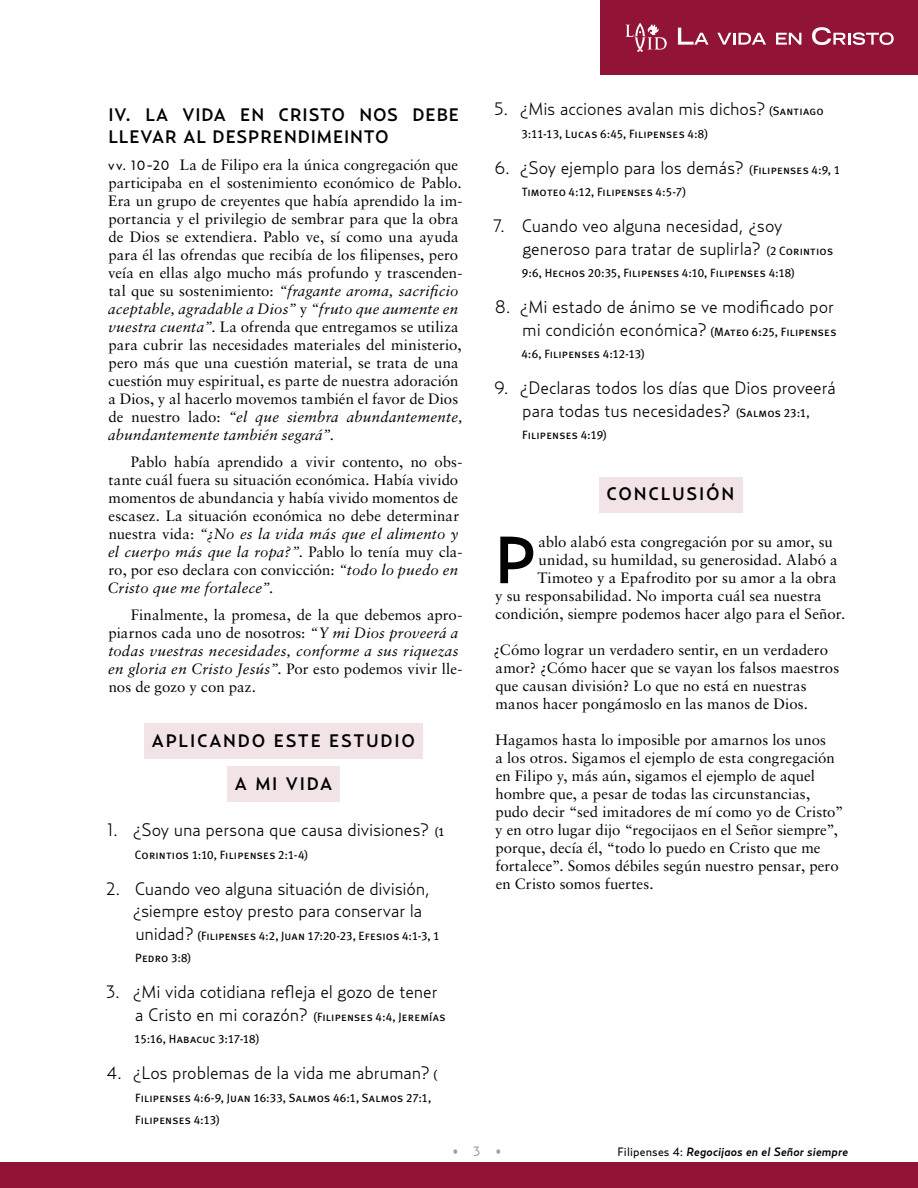
<style>
.page{position:relative;width:918px;height:1188px;background:#fff}
.page>*{position:absolute;margin:0;border:0;box-sizing:border-box;transform-origin:0 0}
.t1{font:500 66px "Relay";color:#020203}
.t2{font:300 18px/22.5px "Relay";letter-spacing:-.005em;color:#020203}
.t3{font:500 18px/22.5px "Relay";letter-spacing:.05em;color:#020203}
.t4{font:500 18px "Relay";letter-spacing:.1em;color:#000}
.t5{font:15px/18px "Sabon";letter-spacing:.005em;color:#020203}
.t6{font:13.5px "Relay";color:#9d9d9c}
.t7{font:12px/22.5px "Meta Plus Book Caps";letter-spacing:.01em;color:#020203}
.t8{font:italic 500 12px "Relay";letter-spacing:.01em;color:#000}
.s1{font-family:"Relay";font-size:13.5px}
.s2{font-style:italic}
.s3{font-family:"Meta Plus Book Caps";font-weight:400;font-size:12px}
.s4{font-family:"Relay";font-weight:300;font-size:18px}
.s5{font-weight:400;font-style:normal}
</style>
<div class="page">
<div style="left:144px;top:723px;width:279px;height:36px;background:#f2e3e7"></div>
<div style="left:227px;top:766px;width:113px;height:36px;background:#f2e3e7"></div>
<div style="left:599px;top:477px;width:143px;height:36px;background:#f2e3e7"></div>
<div style="left:0;top:1163px;width:918px;height:25px;background:#911436"></div>
<div style="left:600px;top:0;width:318px;height:75px;background:#911436"></div>
<svg style="left:625px;top:23px;width:269px;height:29px"></svg>
<p class="t3" style="left:108px;top:103px;width:352px">IV. LA VIDA EN CRISTO NOS DEBE<br>LLEVAR AL DESPRENDIMEINTO</p>
<p class="t5" style="left:108px;top:156px;width:356px"><span class="s1">vv. 10-20</span> La de Filipo era la única congregación que participaba en el sostenimiento económico de Pablo.<br>Era un grupo de creyentes que había aprendido la im&shy;portancia y el privilegio de sembrar para que la obra de Dios se extendiera. Pablo ve, sí como una ayuda para él las ofrendas que recibía de los filipenses, pero veía en ellas algo mucho más profundo y trascenden&shy;tal que su sostenimiento: <span class="s2">“fragante aroma, sacrificio aceptable, agradable a Dios”</span> y <span class="s2">“fruto que aumente en vuestra cuenta”.</span> La ofrenda que entregamos se utiliza para cubrir las necesidades materiales del ministerio, pero más que una cuestión material, se trata de una cuestión muy espiritual, es parte de nuestra adoración a Dios, y al hacerlo movemos también el favor de Dios de nuestro lado: <span class="s2">“el que siembra abundantemente, abundantemente también segará”.</span></p>
<p class="t5" style="left:107px;top:453px;width:356px;text-indent:23px">Pablo había aprendido a vivir contento, no obs&shy;tante cuál fuera su situación económica. Había vivido momentos de abundancia y había vivido momentos de escasez. La situación económica no debe determinar nuestra vida: <span class="s2">“¿No es la vida más que el alimento y el cuerpo más que la ropa?”</span>. Pablo lo tenía muy cla&shy;ro, por eso declara con convicción: <span class="s2">“todo lo puedo en Cristo que me fortalece”.</span></p>
<p class="t5" style="left:108px;top:606px;width:356px;text-indent:23px">Finalmente, la promesa, de la que debemos apro&shy;piarnos cada uno de nosotros: <span class="s2">“Y mi Dios proveerá a todas vuestras necesidades, conforme a sus riquezas en gloria en Cristo Jesús”.</span> Por esto podemos vivir lle&shy;nos de gozo y con paz.</p>
<p class="t4" style="left:152px;top:729px;width:265px">APLICANDO ESTE ESTUDIO</p>
<p class="t4" style="left:235px;top:773px;width:99px">A MI VIDA</p>
<p class="t2" style="left:107px;top:818px;width:339px">1. ¿Soy una persona que causa divisiones? <span class="s3">(1</span></p>
<p class="t7" style="left:135px;top:843px;width:175px">Corintios 1:10, Filipenses 2:1-4)</p>
<p class="t2" style="left:132px;top:877px;width:299px;text-indent:-26px">2. Cuando veo alguna situación de división, ¿siempre estoy presto para conservar la</p>
<p class="t7" style="left:135px;top:924px;width:306px"><span class="s4">unidad?</span> (Filipenses 4:2, Juan 17:20-23, Efesios 4:1-3, 1<br>Pedro 3:8)</p>
<p class="t2" style="left:107px;top:980px;width:333px">3. ¿Mi vida cotidiana refleja el gozo de tener</p>
<p class="t7" style="left:134px;top:1005px;width:313px"><span class="s4">a Cristo en mi corazón?</span> (Filipenses 4:4, Jeremías<br>15:16, Habacuc 3:17-18)</p>
<p class="t2" style="left:107px;top:1061px;width:332px">4. ¿Los problemas de la vida me abruman? <span class="s3">(</span></p>
<p class="t7" style="left:135px;top:1086px;width:297px">Filipenses 4:6-9, Juan 16:33, Salmos 46:1, Salmos 27:1,<br>Filipenses 4:13)</p>
<p class="t2" style="left:495px;top:97px;width:331px">5. ¿Mis acciones avalan mis dichos? <span class="s3">(Santiago</span></p>
<p class="t7" style="left:522px;top:122px;width:188px">3:11-13, Lucas 6:45, Filipenses 4:8)</p>
<p class="t2" style="left:495px;top:156px;width:347px">6. ¿Soy ejemplo para los demás? <span class="s3">(Filipenses 4:9, 1</span></p>
<p class="t7" style="left:522px;top:181px;width:166px">Timoteo 4:12, Filipenses 4:5-7)</p>
<p class="t2" style="left:522px;top:214px;width:312px;text-indent:-29px">7. Cuando veo alguna necesidad, ¿soy generoso para tratar de suplirla? <span class="s3">(2 Corintios</span></p>
<p class="t7" style="left:522px;top:262px;width:275px">9:6, Hechos 20:35, Filipenses 4:10, Filipenses 4:18)</p>
<p class="t2" style="left:495px;top:295px;width:343px;text-align:right">8. ¿Mi estado de ánimo se ve modificado por mi condición económica? <span class="s3">(Mateo 6:25, Filipenses</span></p>
<p class="t7" style="left:521px;top:343px;width:125px">4:6, Filipenses 4:12-13)</p>
<p class="t2" style="left:495px;top:376px;width:343px;text-align:center">9. ¿Declaras todos los días que Dios proveerá para todas tus necesidades? <span class="s3">(Salmos 23:1,</span></p>
<p class="t7" style="left:522px;top:424px;width:86px">Filipenses 4:19)</p>
<p class="t4" style="left:607px;top:483px;width:129px">CONCLUSIÓN</p>
<h1 class="t1" style="left:495px;top:520px;width:42px">P</h1>
<p class="t5" style="left:538px;top:533px;width:296px">ablo alabó esta congregación por su amor, su</p>
<p class="t5" style="left:538px;top:551px;width:301px">unidad, su humildad, su generosidad. Alabó a</p>
<p class="t5" style="left:537px;top:569px;width:301px">Timoteo y a Epafrodito por su amor a la obra</p>
<p class="t5" style="left:495px;top:587px;width:328px">y su responsabilidad. No importa cuál sea nuestra</p>
<p class="t5" style="left:496px;top:605px;width:351px">condición, siempre podemos hacer algo para el Señor.</p>
<p class="t5" style="left:493px;top:641px;width:347px">¿Cómo lograr un verdadero sentir, en un verdadero amor? ¿Cómo hacer que se vayan los falsos maestros que causan división? Lo que no está en nuestras manos hacer pongámoslo en las manos de Dios.</p>
<p class="t5" style="left:495px;top:731px;width:350px">Hagamos hasta lo imposible por amarnos los unos<br>a los otros. Sigamos el ejemplo de esta congregación en Filipo y, más aún, sigamos el ejemplo de aquel hombre que, a pesar de todas las circunstancias, pudo decir “sed imitadores de mí como yo de Cristo” y en otro lugar dijo “regocijaos en el Señor siempre”, porque, decía él, “todo lo puedo en Cristo que me fortalece”. Somos débiles según nuestro pensar, pero en Cristo somos fuertes.</p>
<p class="t6" style="left:453px;top:1143px;width:50px">• 3 •</p>
<p class="t8" style="left:617px;top:1144px;width:232px"><span class="s5">Filipenses 4:</span> Regocijaos en el Señor siempre</p>
</div>
